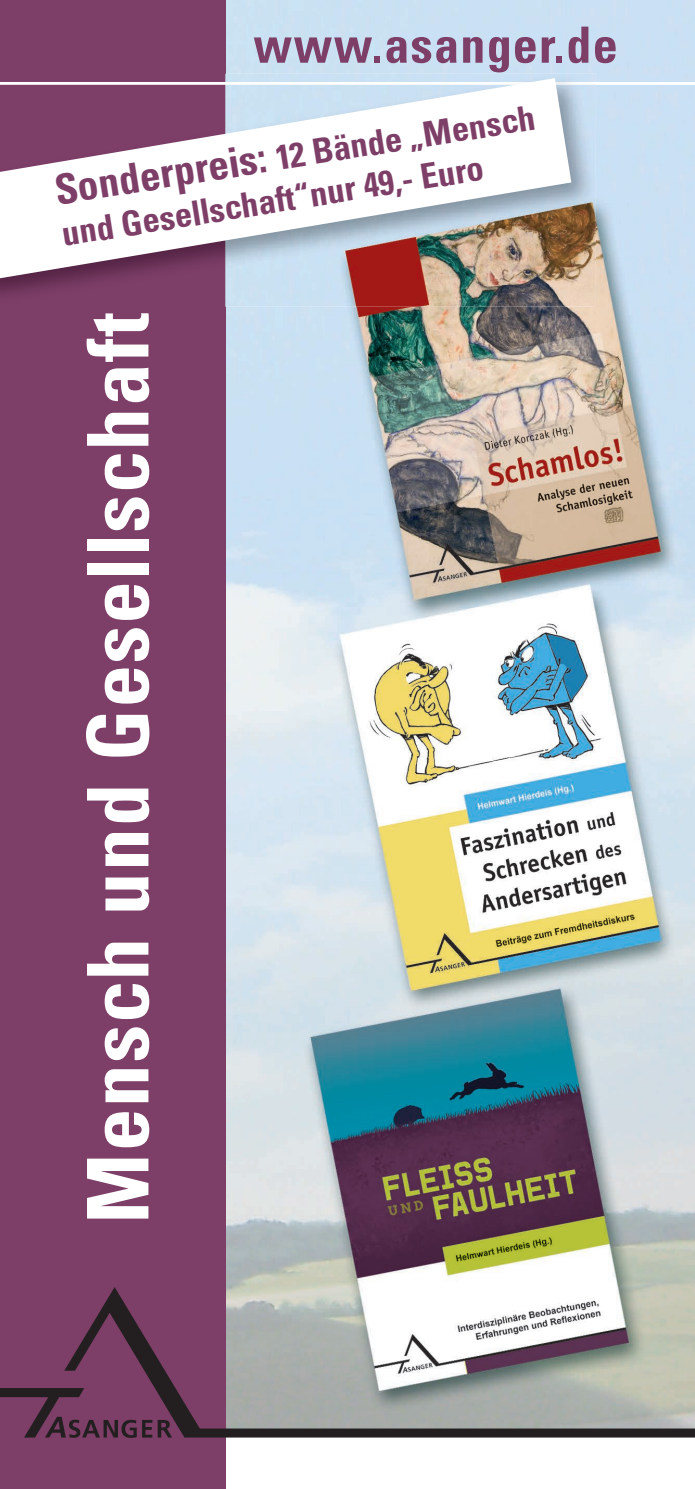
<style>
.page{position:relative;width:695px;height:1489px;background:#fff}
.page>*{position:absolute;margin:0;border:0;box-sizing:border-box;transform-origin:0 0}
.t1{font:700 condensed 85px "Univers S";letter-spacing:.02em;color:#fff}
.t2{font:700 condensed 50px "Univers S";letter-spacing:.025em;color:#7d3e67}
.t3{font:700 condensed 34.75px/41.5px "Univers S";color:#7d3e67}
.s1{font-size:41.5px}
</style>
<div class="page">
<img style="left:225px;top:0;width:469px;height:1286px">
<div style="left:0;top:0;width:225px;height:1488px;background:#7d3e67"></div>
<hr style="left:0;top:82px;width:694px;height:3px;background:#fff">
<img style="left:0;top:74px;width:595px;height:233px">
<img style="left:571px;top:82px;width:24px;height:3px">
<svg style="left:0;top:78px;width:571px;height:200px"></svg>
<img style="left:0;top:1286px;width:694px;height:151px">
<h2 class="t2" style="left:253px;top:15px;width:366px">www.asanger.de</h2>
<p class="t3" style="left:52px;top:172px;width:487px;rotate:-9deg"><span class="s1">Sonderpreis:</span> 12 Bände „Mensch und Gesellschaft“nur 49,- Euro</p>
<h1 class="t1" style="left:67px;top:1223px;width:912px;rotate:-90deg">Mensch und Gesellschaft</h1>
</div>
